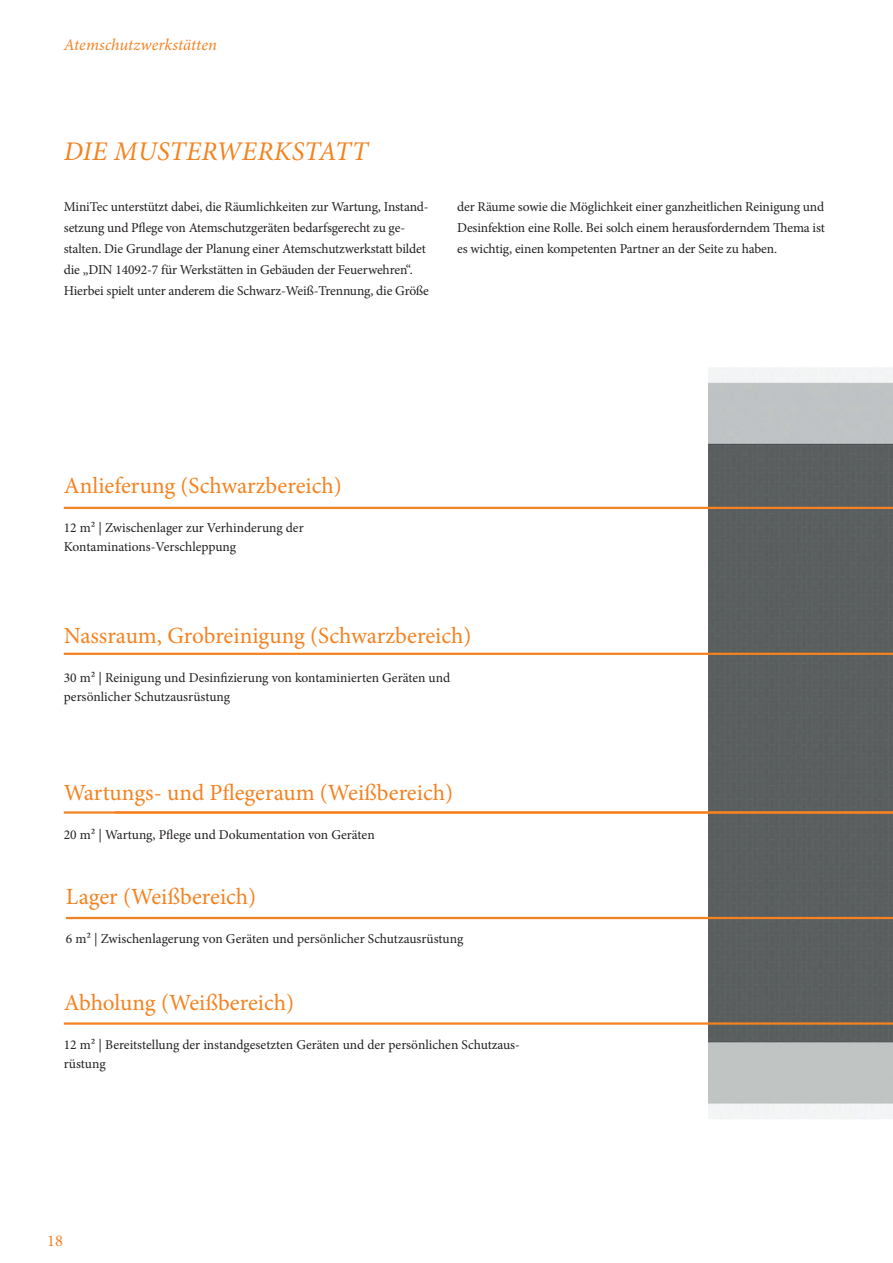
<style>
.page{position:relative;width:893px;height:1263px;background:#fff}
.page>*{position:absolute;margin:0;border:0;box-sizing:border-box;transform-origin:0 0}
.Headline_Ultra_Itali{font:italic 27px "Minion Pro";letter-spacing:.01em;color:#f58220}
.Vorspann{font:23.1px "Minion Pro";color:#f58220}
.Rubrik{font:italic 16.5px "Minion Pro";letter-spacing:.005em;color:#f58220}
.t1{font:16.5px "Minion Pro";color:#f58220}
.Fließtext{font:13.5px/21px "Minion Pro";letter-spacing:-.01em;color:#231f20}
.Vorspann-2{font:13.5px/19.5px "Minion Pro";color:#231f20}
</style>
<div class="page">
<img style="left:709px;top:367px;width:184px;height:752px">
<hr style="left:64px;top:507px;width:829px;height:2px;background:#f58220">
<hr style="left:64px;top:653px;width:829px;height:2px;background:#f58220">
<hr style="left:64px;top:1022px;width:829px;height:3px;background:#f58220">
<hr style="left:64px;top:811px;width:829px;height:3px;background:#f58220">
<hr style="left:66px;top:917px;width:827px;height:2px;background:#f58220">
<p class="Rubrik" style="left:64px;top:34px;width:155px">Atemschutzwerkstätten</p>
<p class="Headline_Ultra_Itali" style="left:64px;top:133px;width:306px">DIE MUSTERWERKSTATT</p>
<p class="Fließtext" style="left:64px;top:196px;width:367px">MiniTec unterstützt dabei, die Räumlichkeiten zur Wartung, Instand&shy;setzung und Pflege von Atemschutzgeräten bedarfsgerecht zu ge&shy;stalten. Die Grundlage der Planung einer Atemschutzwerkstatt bildet die „DIN 14092-7 für Werkstätten in Gebäuden der Feuerwehren“.<br>Hierbei spielt unter anderem die Schwarz-Weiß-Trennung, die Größe</p>
<p class="Fließtext" style="left:457px;top:196px;width:369px;text-align:justify">der Räume sowie die Möglichkeit einer ganzheitlichen Reinigung und Desinfektion eine Rolle. Bei solch einem herausforderndem Thema ist es wichtig, einen kompetenten Partner an der Seite zu haben.</p>
<p class="Vorspann" style="left:64px;top:470px;width:279px">Anlieferung (Schwarzbereich)</p>
<p class="Fließtext" style="left:64px;top:517px;width:241px">12 m² | Zwischenlager zur Verhinderung der</p>
<p class="Fließtext" style="left:64px;top:536px;width:174px">Kontaminations-Verschleppung</p>
<p class="Vorspann" style="left:64px;top:620px;width:409px">Nassraum, Grobreinigung (Schwarzbereich)</p>
<p class="Vorspann-2" style="left:64px;top:668px;width:388px">30 m² | Reinigung und Desinfizierung von kontaminierten Geräten und</p>
<p class="Vorspann-2" style="left:64px;top:687px;width:168px">persönlicher Schutzausrüstung</p>
<p class="Vorspann" style="left:64px;top:777px;width:391px">Wartungs- und Pflegeraum (Weißbereich)</p>
<p class="Fließtext" style="left:64px;top:825px;width:312px">20 m² | Wartung, Pflege und Dokumentation von Geräten</p>
<p class="Vorspann" style="left:66px;top:881px;width:192px">Lager (Weißbereich)</p>
<p class="Vorspann-2" style="left:66px;top:929px;width:399px">6 m² | Zwischenlagerung von Geräten und persönlicher Schutzausrüstung</p>
<p class="Vorspann" style="left:64px;top:987px;width:232px">Abholung (Weißbereich)</p>
<p class="Vorspann-2" style="left:64px;top:1035px;width:458px">12 m² | Bereitstellung der instandgesetzten Geräten und der persönlichen Schutzaus&shy;rüstung</p>
<p class="t1" style="left:47px;top:1230px;width:17px">18</p>
</div>
